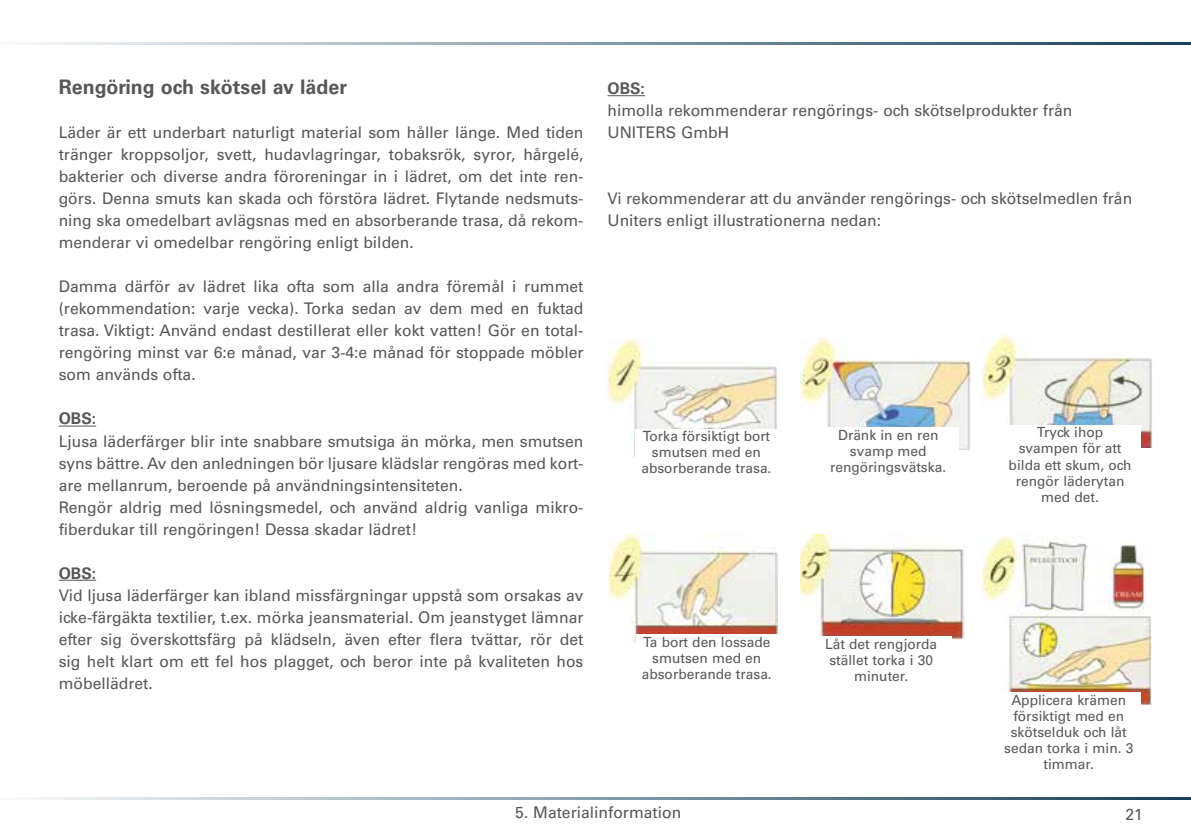
<style>
.page{position:relative;width:1191px;height:840px;background:#fff}
.page>*{position:absolute;margin:0;border:0;box-sizing:border-box;transform-origin:0 0}
.t1{font:700 20px "Univers";color:#575756}
.t2{font:16px/22px "Univers";color:#575756;text-align:justify}
.t3{font:700 16px "Univers";color:#575756}
.t4{font:14px/16px "Univers";color:#575756;text-align:center}
</style>
<div class="page">
<svg style="left:26px;top:43px;width:1165px;height:2px;background:#859aa9"></svg>
<svg style="left:26px;top:797px;width:1165px;height:2px;background:#859aa9"></svg>
<img style="left:607px;top:339px;width:170px;height:118px">
<img style="left:800px;top:338px;width:170px;height:111px">
<img style="left:982px;top:335px;width:170px;height:112px">
<img style="left:607px;top:534px;width:170px;height:107px">
<img style="left:982px;top:535px;width:169px;height:169px">
<img style="left:800px;top:534px;width:164px;height:105px">
<hr style="left:59px;top:425px;width:37px;height:1px;background:#575756">
<hr style="left:59px;top:579px;width:37px;height:1px;background:#575756">
<hr style="left:607px;top:95px;width:38px;height:1px;background:#575756">
<div style="left:635px;top:428px;width:142px;height:47px;background:#fff"></div>
<div style="left:817px;top:427px;width:142px;height:47px;background:#fff"></div>
<div style="left:999px;top:424px;width:141px;height:86px;background:#fff"></div>
<div style="left:636px;top:633px;width:141px;height:85px;background:#fff"></div>
<div style="left:996px;top:692px;width:144px;height:90px;background:#fff"></div>
<div style="left:811px;top:635px;width:140px;height:85px;background:#fff"></div>
<p class="t1" style="left:59px;top:75px;width:290px">Rengöring och skötsel av läder</p>
<p class="t2" style="left:59px;top:121px;width:526px">Läder är ett underbart naturligt material som håller länge. Med tiden tränger kroppsoljor, svett, hudavlagringar, tobaksrök, syror, hårgelé, bakterier och diverse andra föroreningar in i lädret, om det inte ren&shy;görs. Denna smuts kan skada och förstöra lädret. Flytande nedsmuts&shy;ning ska omedelbart avlägsnas med en absorberande trasa, då rekom&shy;menderar vi omedelbar rengöring enligt bilden.</p>
<p class="t2" style="left:59px;top:275px;width:526px">Damma därför av lädret lika ofta som alla andra föremål i rummet (rekommendation: varje vecka). Torka sedan av dem med en fuktad trasa. Viktigt: Använd endast destillerat eller kokt vatten! Gör en total&shy;rengöring minst var 6:e månad, var 3-4:e månad för stoppade möbler som används ofta.</p>
<p class="t3" style="left:59px;top:409px;width:39px">OBS:</p>
<p class="t2" style="left:59px;top:429px;width:526px;text-align:left">Ljusa läderfärger blir inte snabbare smutsiga än mörka, men smutsen syns bättre. Av den anledningen bör ljusare klädslar rengöras med kort&shy;are mellanrum, beroende på användningsintensiteten.<br>Rengör aldrig med lösningsmedel, och använd aldrig vanliga mikro&shy;fiberdukar till rengöringen! Dessa skadar lädret!</p>
<p class="t3" style="left:59px;top:563px;width:39px">OBS:</p>
<p class="t2" style="left:59px;top:583px;width:526px">Vid ljusa läderfärger kan ibland missfärgningar uppstå som orsakas av icke-färgäkta textilier, t.ex. mörka jeansmaterial. Om jeanstyget lämnar efter sig överskottsfärg på klädseln, även efter flera tvättar, rör det sig helt klart om ett fel hos plagget, och beror inte på kvaliteten hos möbellädret.</p>
<p class="t3" style="left:607px;top:79px;width:39px">OBS:</p>
<p class="t2" style="left:607px;top:99px;width:466px">himolla rekommenderar rengörings- och skötselprodukter från<br>UNITERS GmbH</p>
<p class="t2" style="left:607px;top:187px;width:526px">Vi rekommenderar att du använder rengörings- och skötselmedlen från<br>Uniters enligt illustrationerna nedan:</p>
<p class="t4" style="left:641px;top:428px;width:131px">Torka försiktigt bort smutsen med en absorberande trasa.</p>
<p class="t4" style="left:830px;top:427px;width:118px">Dränk in en ren svamp med rengöringsvätska.</p>
<p class="t4" style="left:1008px;top:424px;width:124px">Tryck ihop svampen för att bilda ett skum, och rengör läderytan med det.</p>
<p class="t4" style="left:642px;top:633px;width:131px">Ta bort den lossade smutsen med en absorberande trasa.</p>
<p class="t4" style="left:825px;top:635px;width:114px">Låt det rengjorda stället torka i 30 minuter.</p>
<p class="t4" style="left:1004px;top:691px;width:131px">Applicera krämen försiktigt med en skötselduk och låt sedan torka i min. 3 timmar.</p>
<p class="t2" style="left:515px;top:800px;width:167px">5. Materialinformation</p>
<p class="t2" style="left:1125px;top:802px;width:19px">21</p>
</div>
